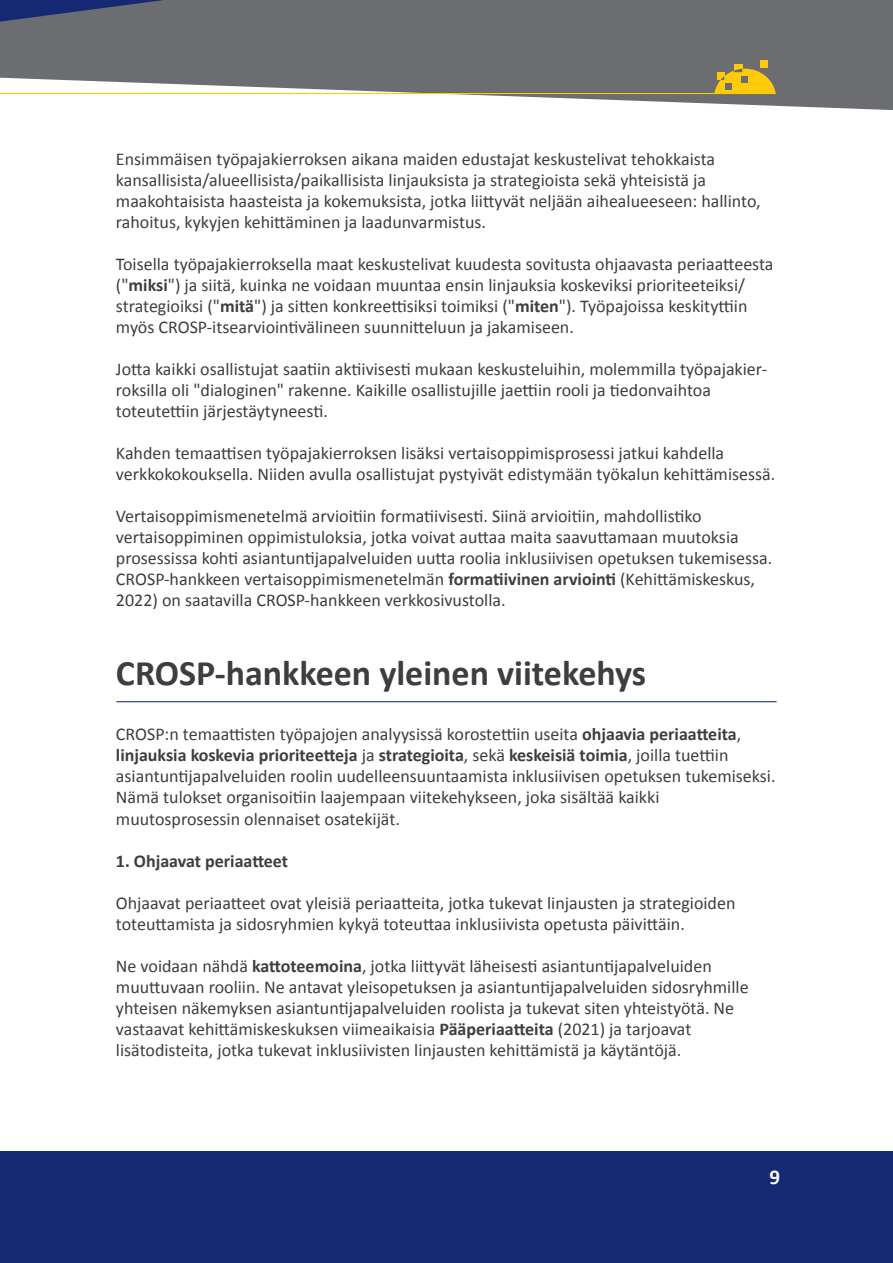
<style>
.page{position:relative;width:893px;height:1263px;background:#fff}
.page>*{position:absolute;margin:0;border:0;box-sizing:border-box;transform-origin:0 0}
.t1{font:700 36px "Calibri";color:#3e3e3f}
.t2{font:700 21px "Calibri";color:#fff}
.t3{font:18px/21px "Calibri";color:#3e3e3f}
.t4{font:700 18px "Calibri";color:#3e3e3f}
.s1{font-weight:700}
</style>
<div class="page">
<hr style="left:116px;top:701px;width:661px;height:1px;background:#152874">
<svg style="left:0;top:0;width:893px;height:110px;background:#828385"></svg>
<svg style="left:0;top:0;width:164px;height:22px;background:#414b71"></svg>
<hr style="left:0;top:93px;width:776px;height:1px;background:#feca0a">
<div style="left:760px;top:61px;width:8px;height:7px;background:#feca0a"></div>
<div style="left:734px;top:64px;width:8px;height:8px;background:#feca0a"></div>
<svg style="left:714px;top:69px;width:62px;height:25px;background:#d4af27"></svg>
<div style="left:0;top:1152px;width:893px;height:111px;background:#152874"></div>
<p class="t3" style="left:116px;top:148px;width:646px">Ensimmäisen työpajakierroksen aikana maiden edustajat keskustelivat tehokkaista kansallisista/alueellisista/paikallisista linjauksista ja strategioista sekä yhteisistä ja maakohtaisista haasteista ja kokemuksista, jotka liittyvät neljään aihealueeseen: hallinto, rahoitus, kykyjen kehittäminen ja laadunvarmistus.</p>
<p class="t3" style="left:116px;top:253px;width:659px">Toisella työpajakierroksella maat keskustelivat kuudesta sovitusta ohjaavasta periaatteesta ("<span class="s1">miksi</span>") ja siitä, kuinka ne voidaan muuntaa ensin linjauksia koskeviksi prioriteeteiksi/ strategioiksi ("<span class="s1">mitä</span>") ja sitten konkreettisiksi toimiksi ("<span class="s1">miten</span>"). Työpajoissa keskityttiin myös CROSP-itsearviointivälineen suunnitteluun ja jakamiseen.</p>
<p class="t3" style="left:116px;top:358px;width:653px">Jotta kaikki osallistujat saatiin aktiivisesti mukaan keskusteluihin, molemmilla työpajakier&shy;roksilla oli "dialoginen" rakenne. Kaikille osallistujille jaettiin rooli ja tiedonvaihtoa toteutettiin järjestäytyneesti.</p>
<p class="t3" style="left:116px;top:442px;width:661px">Kahden temaattisen työpajakierroksen lisäksi vertaisoppimisprosessi jatkui kahdella verkkokokouksella. Niiden avulla osallistujat pystyivät edistymään työkalun kehittämisessä.</p>
<p class="t3" style="left:116px;top:505px;width:658px">Vertaisoppimismenetelmä arvioitiin formatiivisesti. Siinä arvioitiin, mahdollistiko vertaisoppiminen oppimistuloksia, jotka voivat auttaa maita saavuttamaan muutoksia prosessissa kohti asiantuntijapalveluiden uutta roolia inklusiivisen opetuksen tukemisessa.<br>CROSP-hankkeen vertaisoppimismenetelmän <span class="s1">formatiivinen arviointi</span> (Kehittämiskeskus, 2022) on saatavilla CROSP-hankkeen verkkosivustolla.</p>
<h1 class="t1" style="left:116px;top:651px;width:532px">CROSP-hankkeen yleinen viitekehys</h1>
<p class="t3" style="left:116px;top:723px;width:661px">CROSP:n temaattisten työpajojen analyysissä korostettiin useita <span class="s1">ohjaavia periaatteita</span>, <span class="s1">linjauksia koskevia prioriteetteja</span> ja <span class="s1">strategioita</span>, sekä <span class="s1">keskeisiä toimia</span>, joilla tuettiin asiantuntijapalveluiden roolin uudelleensuuntaamista inklusiivisen opetuksen tukemiseksi.<br>Nämä tulokset organisoitiin laajempaan viitekehykseen, joka sisältää kaikki muutosprosessin olennaiset osatekijät.</p>
<p class="t4" style="left:116px;top:849px;width:174px">1. Ohjaavat periaatteet</p>
<p class="t3" style="left:116px;top:891px;width:621px">Ohjaavat periaatteet ovat yleisiä periaatteita, jotka tukevat linjausten ja strategioiden toteuttamista ja sidosryhmien kykyä toteuttaa inklusiivista opetusta päivittäin.</p>
<p class="t3" style="left:116px;top:954px;width:634px">Ne voidaan nähdä <span class="s1">kattoteemoina</span>, jotka liittyvät läheisesti asiantuntijapalveluiden muuttuvaan rooliin. Ne antavat yleisopetuksen ja asiantuntijapalveluiden sidosryhmille yhteisen näkemyksen asiantuntijapalveluiden roolista ja tukevat siten yhteistyötä. Ne vastaavat kehittämiskeskuksen viimeaikaisia <span class="s1">Pääperiaatteita</span> (2021) ja tarjoavat lisätodisteita, jotka tukevat inklusiivisten linjausten kehittämistä ja käytäntöjä.</p>
<p class="t2" style="left:769px;top:1164px;width:12px">9</p>
</div>
